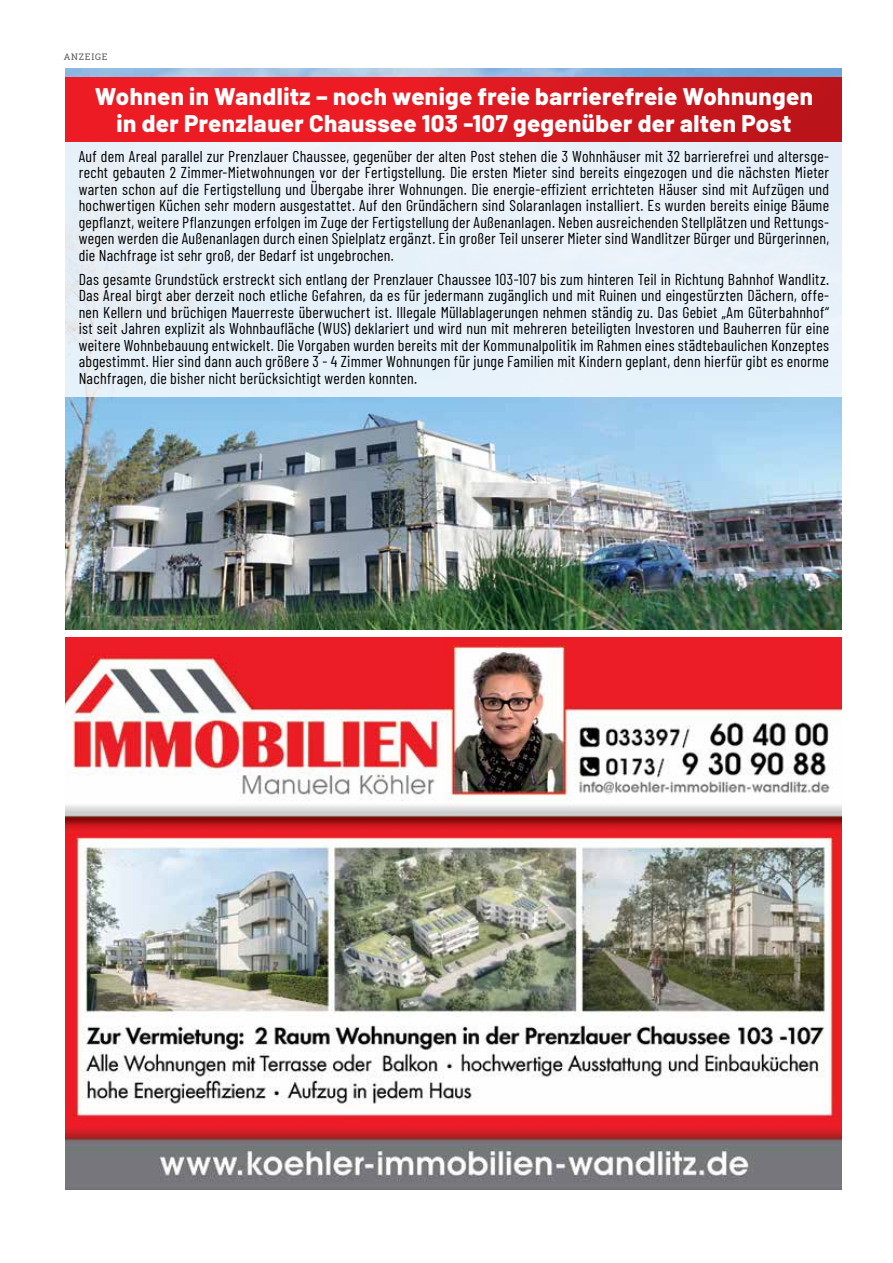
<style>
.page{position:relative;width:893px;height:1263px;background:#fff}
.page>*{position:absolute;margin:0;border:0;box-sizing:border-box;transform-origin:0 0}
.t1{font:800 24px/27px "Barlow";letter-spacing:.015em;color:#fff;text-align:center}
.t2{font:15.75px/16.5px "Barlow Condensed";letter-spacing:.015em;color:#000;text-align:justify}
.t3{font:9px "Roboto Slab";letter-spacing:.085em;color:#58595b}
</style>
<div class="page">
<img style="left:66px;top:68px;width:776px;height:561px">
<img style="left:66px;top:637px;width:776px;height:552px">
<div style="left:66px;top:142px;width:776px;height:255px;background:#e8f1f9"></div>
<div style="left:66px;top:78px;width:776px;height:64px;background:linear-gradient(to right,#fa1e27,#c0151b)"></div>
<p class="t3" style="left:64px;top:50px;width:45px">ANZEIGE</p>
<h1 class="t1" style="left:95px;top:81px;width:719px">Wohnen in Wandlitz – noch wenige freie barrierefreie Wohnungen in der Prenzlauer Chaussee 103 -107 gegenüber der alten Post</h1>
<p class="t2" style="left:79px;top:147px;width:752px">Auf dem Areal parallel zur Prenzlauer Chaussee, gegenüber der alten Post stehen die 3 Wohnhäuser mit 32 barrierefrei und altersge&shy;recht gebauten 2 Zimmer-Mietwohnungen vor der Fertigstellung. Die ersten Mieter sind bereits eingezogen und die nächsten Mieter warten schon auf die Fertigstellung und Übergabe ihrer Wohnungen. Die energie-effizient errichteten Häuser sind mit Aufzügen und hochwertigen Küchen sehr modern ausgestattet. Auf den Gründächern sind Solaranlagen installiert. Es wurden bereits einige Bäume gepflanzt, weitere Pflanzungen erfolgen im Zuge der Fertigstellung der Außenanlagen. Neben ausreichenden Stellplätzen und Rettungs&shy;wegen werden die Außenanlagen durch einen Spielplatz ergänzt. Ein großer Teil unserer Mieter sind Wandlitzer Bürger und Bürgerinnen, die Nachfrage ist sehr groß, der Bedarf ist ungebrochen.</p>
<p class="t2" style="left:79px;top:270px;width:752px">Das gesamte Grundstück erstreckt sich entlang der Prenzlauer Chaussee 103-107 bis zum hinteren Teil in Richtung Bahnhof Wandlitz.<br>Das Areal birgt aber derzeit noch etliche Gefahren, da es für jedermann zugänglich und mit Ruinen und eingestürzten Dächern, offe&shy;nen Kellern und brüchigen Mauerreste überwuchert ist. Illegale Müllablagerungen nehmen ständig zu. Das Gebiet „Am Güterbahnhof“ ist seit Jahren explizit als Wohnbaufläche (WUS) deklariert und wird nun mit mehreren beteiligten Investoren und Bauherren für eine weitere Wohnbebauung entwickelt. Die Vorgaben wurden bereits mit der Kommunalpolitik im Rahmen eines städtebaulichen Konzeptes abgestimmt. Hier sind dann auch größere 3 - 4 Zimmer Wohnungen für junge Familien mit Kindern geplant, denn hierfür gibt es enorme Nachfragen, die bisher nicht berücksichtigt werden konnten.</p>
</div>
